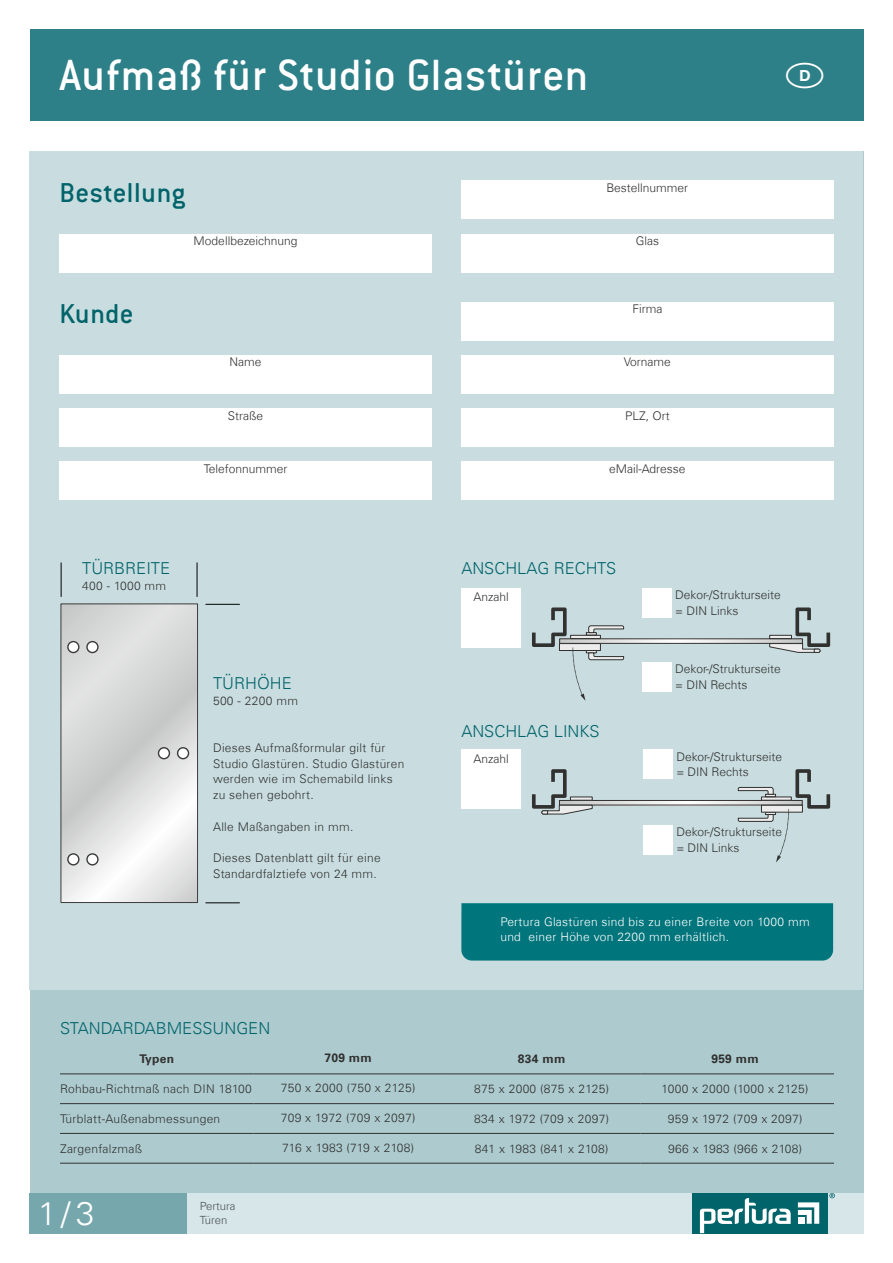
<style>
.page{position:relative;width:893px;height:1263px;background:#fff}
.page>*{position:absolute;margin:0;border:0;box-sizing:border-box;transform-origin:0 0}
.t1{font:500 48px "Conduit ITC Pro";letter-spacing:.01em;color:#fff}
.t2{font:37.95px "National Codes Europe";color:#fff}
.t3{font:300 33px "Univers Com 45";color:#fff}
.t4{font:500 30px "Conduit ITC Pro";letter-spacing:.01em;color:#00646a}
.t5{font:300 16.5px "Univers Com 45";color:#00646a}
.t6{font:300 12px/15.8px "Univers Com 45";letter-spacing:.025em;color:#313130}
.t7{font:300 12px/15.8px "Univers Com 45";color:#313130}
.t8{font:300 12px/15.8px "Univers Com 45";letter-spacing:.025em;color:#fff}
.t9{font:700 12px "Univers Com 65";letter-spacing:.025em;color:#313130}
.t10{font:300 11.25px/13.5px "Univers Com 45";color:#4b4f56}
</style>
<div class="page">
<div style="left:30px;top:151px;width:833px;height:1082px;background:#adcbcf"></div>
<div style="left:30px;top:151px;width:833px;height:838px;background:#c9dde0"></div>
<div style="left:30px;top:30px;width:833px;height:91px;background:#2d8087"></div>
<div style="left:168px;top:1193px;width:695px;height:40px;background:#d6e6e9"></div>
<div style="left:30px;top:1193px;width:157px;height:40px;background:#76a7ac"></div>
<div style="left:692px;top:1193px;width:136px;height:40px;background:#00646a"></div>
<svg style="left:700px;top:1198px;width:91px;height:35px"></svg>
<svg style="left:798px;top:1202px;width:21px;height:22px"></svg>
<svg style="left:829px;top:1193px;width:6px;height:5px"></svg>
<div style="left:461px;top:181px;width:372px;height:38px;background:#fff"></div>
<div style="left:60px;top:234px;width:372px;height:38px;background:#fff"></div>
<div style="left:461px;top:234px;width:372px;height:38px;background:#fff"></div>
<div style="left:60px;top:355px;width:372px;height:38px;background:#fff"></div>
<div style="left:60px;top:408px;width:372px;height:38px;background:#fff"></div>
<div style="left:60px;top:461px;width:372px;height:39px;background:#fff"></div>
<div style="left:461px;top:355px;width:372px;height:38px;background:#fff"></div>
<div style="left:461px;top:408px;width:372px;height:38px;background:#fff"></div>
<div style="left:461px;top:461px;width:372px;height:39px;background:#fff"></div>
<svg style="left:624px;top:640px;width:145px;height:2px"></svg>
<div style="left:559px;top:638px;width:244px;height:6px;border:1px solid #313130"></div>
<svg style="left:769px;top:607px;width:61px;height:46px"></svg>
<svg style="left:532px;top:607px;width:92px;height:94px"></svg>
<div style="left:461px;top:588px;width:60px;height:59px;background:#fff"></div>
<div style="left:642px;top:662px;width:29px;height:30px;background:#fff"></div>
<div style="left:642px;top:588px;width:29px;height:30px;background:#fff"></div>
<svg style="left:795px;top:769px;width:35px;height:40px"></svg>
<svg style="left:593px;top:802px;width:208px;height:1px"></svg>
<div style="left:559px;top:800px;width:244px;height:5px;border:1px solid #313130"></div>
<hr style="left:761px;top:797px;width:30px;height:3px;background:#ececec">
<div style="left:761px;top:805px;width:42px;height:7px;background:#ececec;border:1px solid #313130"></div>
<svg style="left:532px;top:769px;width:61px;height:45px"></svg>
<svg style="left:738px;top:787px;width:38px;height:10px"></svg>
<svg style="left:738px;top:809px;width:51px;height:53px"></svg>
<div style="left:461px;top:749px;width:60px;height:60px;background:#fff"></div>
<div style="left:643px;top:749px;width:30px;height:30px;background:#fff"></div>
<div style="left:643px;top:825px;width:30px;height:30px;background:#fff"></div>
<div style="left:461px;top:903px;width:372px;height:57px;background:#00757c"></div>
<svg style="left:62px;top:605px;width:134px;height:296px"></svg>
<div style="left:60px;top:603px;width:138px;height:300px;border:1px solid #3b3b3a"></div>
<div style="left:158px;top:748px;width:11px;height:11px;background:#fff;border-radius:50%"></div>
<div style="left:158px;top:747px;width:12px;height:12px;border:1px solid #3b3b3a;border-radius:50%"></div>
<div style="left:178px;top:748px;width:11px;height:11px;background:#fff;border-radius:50%"></div>
<div style="left:177px;top:747px;width:12px;height:12px;border:1px solid #3b3b3a;border-radius:50%"></div>
<div style="left:68px;top:642px;width:11px;height:10px;background:#fff;border-radius:50%"></div>
<div style="left:67px;top:641px;width:13px;height:12px;border:1px solid #3b3b3a;border-radius:50%"></div>
<svg style="left:87px;top:642px;width:11px;height:10px"></svg>
<div style="left:86px;top:641px;width:13px;height:12px;border:1px solid #3b3b3a;border-radius:50%"></div>
<svg style="left:68px;top:854px;width:11px;height:11px"></svg>
<div style="left:67px;top:853px;width:13px;height:12px;border:1px solid #3b3b3a;border-radius:50%"></div>
<svg style="left:87px;top:854px;width:11px;height:11px"></svg>
<div style="left:86px;top:853px;width:13px;height:12px;border:1px solid #3b3b3a;border-radius:50%"></div>
<hr style="left:254px;top:1073px;width:193px;height:1px;background:#313130">
<hr style="left:447px;top:1073px;width:193px;height:1px;background:#313130">
<hr style="left:640px;top:1073px;width:194px;height:1px;background:#313130">
<hr style="left:60px;top:1073px;width:194px;height:1px;background:#313130">
<hr style="left:254px;top:1103px;width:193px;height:1px;background:#313130">
<hr style="left:447px;top:1103px;width:193px;height:1px;background:#313130">
<hr style="left:640px;top:1103px;width:194px;height:1px;background:#313130">
<hr style="left:60px;top:1103px;width:194px;height:1px;background:#313130">
<hr style="left:254px;top:1133px;width:193px;height:1px;background:#313130">
<hr style="left:254px;top:1163px;width:193px;height:1px;background:#313130">
<hr style="left:447px;top:1133px;width:193px;height:1px;background:#313130">
<hr style="left:640px;top:1133px;width:194px;height:1px;background:#313130">
<hr style="left:447px;top:1163px;width:193px;height:1px;background:#313130">
<hr style="left:640px;top:1163px;width:194px;height:1px;background:#313130">
<hr style="left:60px;top:1133px;width:194px;height:1px;background:#313130">
<hr style="left:60px;top:1163px;width:194px;height:1px;background:#313130">
<div style="left:461px;top:302px;width:372px;height:38px;background:#fff"></div>
<hr style="left:61px;top:563px;width:1px;height:34px;background:#000">
<hr style="left:197px;top:563px;width:1px;height:34px;background:#000">
<hr style="left:206px;top:604px;width:33px;height:1px;background:#000">
<hr style="left:206px;top:902px;width:33px;height:1px;background:#000">
<h1 class="t1" style="left:60px;top:48px;width:530px">Aufmaß für Studio Glastüren</h1>
<h3 class="t4" style="left:60px;top:176px;width:127px">Bestellung</h3>
<p class="t7" style="left:606px;top:180px;width:83px">Bestellnummer</p>
<h3 class="t4" style="left:60px;top:297px;width:75px">Kunde</h3>
<p class="t7" style="left:194px;top:233px;width:105px">Modellbezeichnung</p>
<p class="t6" style="left:636px;top:233px;width:25px">Glas</p>
<p class="t6" style="left:632px;top:301px;width:31px">Firma</p>
<p class="t6" style="left:230px;top:354px;width:34px">Name</p>
<p class="t7" style="left:624px;top:354px;width:49px">Vorname</p>
<p class="t6" style="left:228px;top:408px;width:37px">Straße</p>
<p class="t6" style="left:625px;top:408px;width:46px">PLZ, Ort</p>
<p class="t7" style="left:204px;top:461px;width:85px">Telefonnummer</p>
<p class="t7" style="left:609px;top:461px;width:78px">eMail-Adresse</p>
<h2 class="t2" style="left:786px;top:46px;width:40px">D</h2>
<h3 class="t5" style="left:82px;top:558px;width:90px">TÜRBREITE</h3>
<p class="t6" style="left:82px;top:578px;width:86px">400 - 1000 mm</p>
<h3 class="t5" style="left:213px;top:673px;width:80px">TÜRHÖHE</h3>
<p class="t6" style="left:213px;top:692px;width:86px">500 - 2200 mm</p>
<p class="t6" style="left:213px;top:740px;width:193px">Dieses Aufmaßformular gilt für<br>Studio Glastüren. Studio Glastüren werden wie im Schemabild links zu sehen gebohrt.</p>
<p class="t6" style="left:213px;top:818px;width:142px">Alle Maßangaben in mm.</p>
<p class="t6" style="left:213px;top:850px;width:169px">Dieses Datenblatt gilt für eine<br>Standardfalztiefe von 24 mm.</p>
<h3 class="t5" style="left:461px;top:559px;width:157px">ANSCHLAG RECHTS</h3>
<p class="t6" style="left:473px;top:589px;width:37px">Anzahl</p>
<h3 class="t5" style="left:461px;top:721px;width:140px">ANSCHLAG LINKS</h3>
<p class="t7" style="left:675px;top:587px;width:107px">Dekor-/Strukturseite = DIN Links</p>
<p class="t7" style="left:675px;top:661px;width:107px">Dekor-/Strukturseite = DIN Rechts</p>
<p class="t6" style="left:473px;top:750px;width:37px">Anzahl</p>
<p class="t7" style="left:676px;top:748px;width:107px">Dekor-/Strukturseite = DIN Rechts</p>
<p class="t7" style="left:676px;top:824px;width:107px">Dekor-/Strukturseite = DIN Links</p>
<p class="t8" style="left:500px;top:913px;width:311px">Pertura Glastüren sind bis zu einer Breite von 1000 mm und einer Höhe von 2200 mm erhältlich.</p>
<h3 class="t5" style="left:60px;top:1018px;width:212px">STANDARDABMESSUNGEN</h3>
<p class="t9" style="left:139px;top:1052px;width:36px">Typen</p>
<p class="t9" style="left:324px;top:1051px;width:49px">709 mm</p>
<p class="t9" style="left:518px;top:1052px;width:49px">834 mm</p>
<p class="t9" style="left:711px;top:1052px;width:49px">959 mm</p>
<p class="t6" style="left:60px;top:1081px;width:193px">Rohbau-Richtmaß nach DIN 18100</p>
<p class="t6" style="left:281px;top:1080px;width:136px">750 x 2000 (750 x 2125)</p>
<p class="t6" style="left:474px;top:1081px;width:136px">875 x 2000 (875 x 2125)</p>
<p class="t6" style="left:662px;top:1081px;width:148px">1000 x 2000 (1000 x 2125)</p>
<p class="t6" style="left:60px;top:1111px;width:162px">Türblatt-Außenabmessungen</p>
<p class="t6" style="left:281px;top:1110px;width:136px">709 x 1972 (709 x 2097)</p>
<p class="t6" style="left:474px;top:1111px;width:136px">834 x 1972 (709 x 2097)</p>
<p class="t6" style="left:668px;top:1111px;width:136px">959 x 1972 (709 x 2097)</p>
<p class="t6" style="left:60px;top:1140px;width:84px">Zargenfalzmaß</p>
<p class="t7" style="left:282px;top:1139px;width:134px">716 x 1983 (719 x 2108)</p>
<p class="t6" style="left:475px;top:1140px;width:135px">841 x 1983 (841 x 2108)</p>
<p class="t6" style="left:668px;top:1140px;width:135px">966 x 1983 (966 x 2108)</p>
<h3 class="t3" style="left:38px;top:1193px;width:58px">1/3</h3>
<p class="t10" style="left:200px;top:1200px;width:37px">Pertura<br>Türen</p>
</div>
